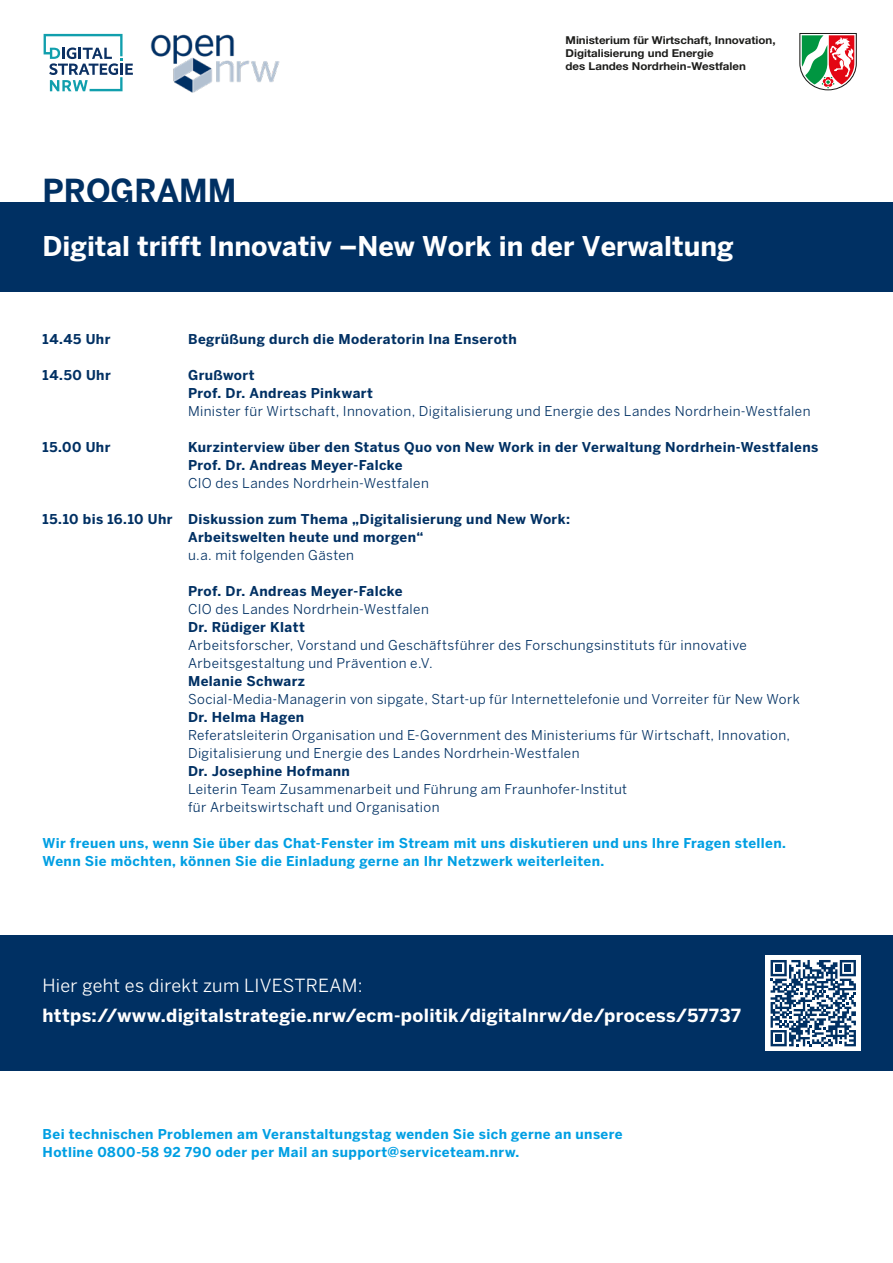
<style>
.page{position:relative;width:893px;height:1263px;background:#fff}
.page>*{position:absolute;margin:0;border:0;box-sizing:border-box;transform-origin:0 0}
.t1{font:700 31.5px "Benton Sans";color:#003063}
.t2{font:700 27px "Benton Sans";color:#fff}
.t3{font:700 18px "Benton Sans";letter-spacing:.015em;color:#fff}
.t4{font:18px "Benton Sans";letter-spacing:.015em;color:#fff}
.t5{font:13.5px/18px "Benton Sans";letter-spacing:.03em;color:#003063}
.t6{font:700 13.5px/18px "Benton Sans";letter-spacing:.03em;color:#003063}
.t7{font:700 13.5px/18px "Benton Sans";letter-spacing:.03em;color:#009fe3}
.t8{font:700 10.95px/13px "Helvetica Neue LT Pro";color:#1d1d1b;scale:1.06 1}
</style>
<div class="page">
<div style="left:0;top:935px;width:893px;height:136px;background:#003063"></div>
<div style="left:0;top:202px;width:893px;height:89px;background:#003063"></div>
<div style="left:765px;top:955px;width:96px;height:96px;background:#fff"></div>
<svg style="left:771px;top:960px;width:85px;height:86px"></svg>
<div style="left:775px;top:965px;width:7px;height:7px;background:#003063"></div>
<div style="left:844px;top:965px;width:7px;height:7px;background:#003063"></div>
<div style="left:775px;top:1035px;width:7px;height:7px;background:#003063"></div>
<img style="left:150px;top:34px;width:130px;height:59px">
<svg style="left:44px;top:34px;width:89px;height:57px"></svg>
<svg style="left:799px;top:33px;width:58px;height:57px"></svg>
<h1 class="t1" style="left:43px;top:172px;width:195px">PROGRAMM</h1>
<p class="t8" style="left:566px;top:33px;width:200px">Ministerium für Wirtschaft, Innovation,<br>Digitalisierung und Energie<br>des Landes Nordrhein-Westfalen</p>
<h2 class="t2" style="left:43px;top:230px;width:693px">Digital trifft Innovativ –New Work in der Verwaltung</h2>
<p class="t6" style="left:43px;top:330px;width:69px">14.45 Uhr</p>
<p class="t6" style="left:188px;top:330px;width:330px">Begrüßung durch die Moderatorin Ina Enseroth</p>
<p class="t6" style="left:43px;top:366px;width:70px">14.50 Uhr</p>
<p class="t6" style="left:188px;top:366px;width:186px">Grußwort<br>Prof. Dr. Andreas Pinkwart</p>
<p class="t5" style="left:188px;top:402px;width:624px">Minister für Wirtschaft, Innovation, Digitalisierung und Energie des Landes Nordrhein-Westfalen</p>
<p class="t6" style="left:43px;top:438px;width:69px">15.00 Uhr</p>
<p class="t6" style="left:188px;top:438px;width:632px">Kurzinterview über den Status Quo von New Work in der Verwaltung Nordrhein-Westfalens<br>Prof. Dr. Andreas Meyer-Falcke</p>
<p class="t5" style="left:188px;top:474px;width:242px">CIO des Landes Nordrhein-Westfalen</p>
<p class="t6" style="left:43px;top:510px;width:529px;text-align:center">15.10 bis 16.10 Uhr Diskussion zum Thema „Digitalisierung und New Work:<br>Arbeitswelten heute und morgen“</p>
<p class="t5" style="left:188px;top:546px;width:168px">u.a. mit folgenden Gästen</p>
<p class="t6" style="left:188px;top:582px;width:216px">Prof. Dr. Andreas Meyer-Falcke</p>
<p class="t5" style="left:188px;top:600px;width:242px">CIO des Landes Nordrhein-Westfalen</p>
<p class="t6" style="left:188px;top:618px;width:118px">Dr. Rüdiger Klatt</p>
<p class="t5" style="left:188px;top:636px;width:560px">Arbeitsforscher, Vorstand und Geschäftsführer des Forschungsinstituts für innovative<br>Arbeitsgestaltung und Prävention e.V.</p>
<p class="t6" style="left:188px;top:672px;width:119px">Melanie Schwarz</p>
<p class="t5" style="left:188px;top:690px;width:613px">Social-Media-Managerin von sipgate, Start-up für Internettelefonie und Vorreiter für New Work</p>
<p class="t6" style="left:188px;top:708px;width:118px">Dr. Helma Hagen</p>
<p class="t5" style="left:188px;top:726px;width:604px">Referatsleiterin Organisation und E-Government des Ministeriums für Wirtschaft, Innovation,<br>Digitalisierung und Energie des Landes Nordrhein-Westfalen</p>
<p class="t6" style="left:188px;top:762px;width:163px">Dr. Josephine Hofmann</p>
<p class="t5" style="left:188px;top:780px;width:441px">Leiterin Team Zusammenarbeit und Führung am Fraunhofer-Institut für Arbeitswirtschaft und Organisation</p>
<p class="t7" style="left:43px;top:834px;width:745px">Wir freuen uns, wenn Sie über das Chat-Fenster im Stream mit uns diskutieren und uns Ihre Fragen stellen.<br>Wenn Sie möchten, können Sie die Einladung gerne an Ihr Netzwerk weiterleiten.</p>
<h3 class="t4" style="left:43px;top:975px;width:322px">Hier geht es direkt zum LIVESTREAM:</h3>
<h3 class="t3" style="left:43px;top:1004px;width:700px">https://www.digitalstrategie.nrw/ecm-politik/digitalnrw/de/process/57737</h3>
<p class="t7" style="left:43px;top:1125px;width:582px">Bei technischen Problemen am Veranstaltungstag wenden Sie sich gerne an unsere<br>Hotline 0800-58 92 790 oder per Mail an support@serviceteam.nrw.</p>
</div>
